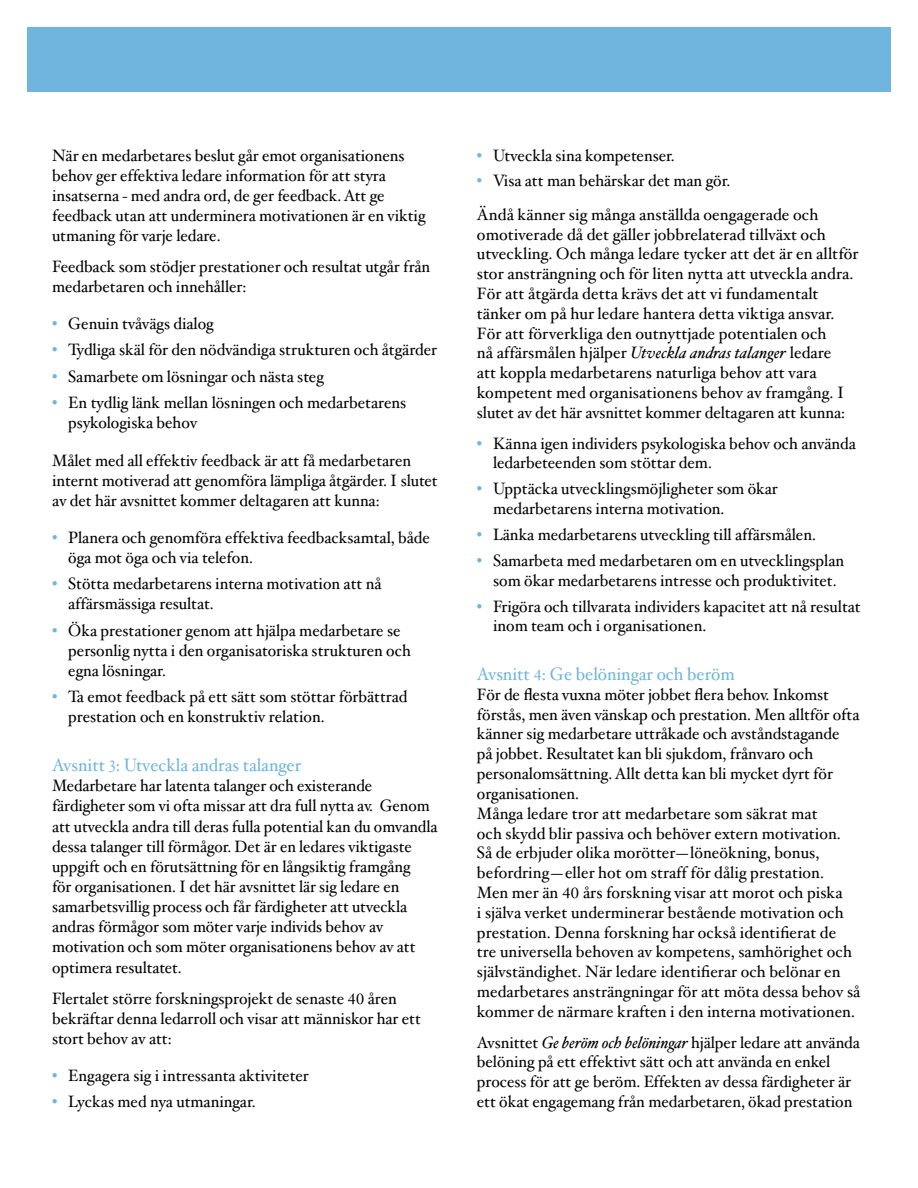
<style>
.page{position:relative;width:918px;height:1188px;background:#fff}
.page>*{position:absolute;margin:0;border:0;box-sizing:border-box;transform-origin:0 0}
.t1{font:18px "Hoefler Txt";color:#70b5de;scale:.96 1}
.t2{font:16.5px/19.8px "Hoefler Txt";color:#000;scale:.96 1}
.t3{font:16.5px/19.8px "Hoefler Txt";color:#000}
.t4{font:16.5px/20.1px "Hoefler Txt";color:#000;scale:.95 1}
.s1{color:#70b5de}
.s2{font-family:"Hoefler Txt Roman Alt";font-size:15px}
.s3{font-style:italic}
</style>
<div class="page">
<div style="left:27px;top:27px;width:864px;height:64px;background:#70b5de"></div>
<p class="t2" style="left:52px;top:145px;width:390px">När en medarbetares beslut går emot organisationens behov ger effektiva ledare information för att styra insatserna - med andra ord, de ger feedback. Att ge feedback utan att underminera motivationen är en viktig utmaning för varje ledare.</p>
<p class="t2" style="left:52px;top:256px;width:395px">Feedback som stödjer prestationer och resultat utgår från medarbetaren och innehåller:</p>
<p class="t2" style="left:52px;top:313px;width:170px"><span class="s1">•</span> Genuin tvåvägs dialog</p>
<p class="t2" style="left:52px;top:340px;width:403px"><span class="s1">•</span> Tydliga skäl för den nödvändiga strukturen och åtgärder</p>
<p class="t2" style="left:52px;top:366px;width:285px"><span class="s1">•</span> Samarbete om lösningar och nästa steg</p>
<p class="t2" style="left:68px;top:392px;width:354px;text-indent:-16px"><span class="s1">•</span> En tydlig länk mellan lösningen och medarbetarens psykologiska behov</p>
<p class="t2" style="left:52px;top:450px;width:403px">Målet med all effektiv feedback är att få medarbetaren internt motiverad att genomföra lämpliga åtgärder. I slutet av det här avsnittet kommer deltagaren att kunna:</p>
<p class="t2" style="left:68px;top:527px;width:378px;text-indent:-16px"><span class="s1">•</span> Planera och genomföra effektiva feedbacksamtal, både öga mot öga och via telefon.</p>
<p class="t2" style="left:68px;top:573px;width:328px;text-indent:-16px"><span class="s1">•</span> Stötta medarbetarens interna motivation att nå affärsmässiga resultat.</p>
<p class="t2" style="left:68px;top:620px;width:358px;text-indent:-16px"><span class="s1">•</span> Öka prestationer genom att hjälpa medarbetare se personlig nytta i den organisatoriska strukturen och egna lösningar.</p>
<p class="t2" style="left:68px;top:686px;width:355px;text-indent:-16px"><span class="s1">•</span> Ta emot feedback på ett sätt som stöttar förbättrad prestation och en konstruktiv relation.</p>
<p class="t1" style="left:52px;top:754px;width:261px">Avsnitt <span class="s2">3</span>: Utveckla andras talanger</p>
<p class="t4" style="left:52px;top:775px;width:407px">Medarbetare har latenta talanger och existerande färdigheter som vi ofta missar att dra full nytta av. Genom att utveckla andra till deras fulla potential kan du omvandla dessa talanger till förmågor. Det är en ledares viktigaste uppgift och en förutsättning för en långsiktig framgång<br>för organisationen. I det här avsnittet lär sig ledare en samarbetsvillig process och får färdigheter att utveckla andras förmågor som möter varje individs behov av motivation och som möter organisationens behov av att optimera resultatet.</p>
<p class="t2" style="left:52px;top:988px;width:386px">Flertalet större forskningsprojekt de senaste <span class="s2">40</span> åren bekräftar denna ledarroll och visar att människor har ett stort behov av att:</p>
<p class="t2" style="left:52px;top:1065px;width:269px"><span class="s1">•</span> Engagera sig i intressanta aktiviteter</p>
<p class="t2" style="left:52px;top:1091px;width:214px"><span class="s1">•</span> Lyckas med nya utmaningar.</p>
<p class="t2" style="left:477px;top:145px;width:208px"><span class="s1">•</span> Utveckla sina kompetenser.</p>
<p class="t2" style="left:477px;top:164px;width:357px;line-height:33.3px"><span class="s1">•</span> Visa att man behärskar det man gör.<br>Ändå känner sig många anställda oengagerade och</p>
<p class="t3" style="left:477px;top:224px;width:383px">omotiverade då det gäller jobbrelaterad tillväxt och utveckling. Och många ledare tycker att det är en alltför stor ansträngning och för liten nytta att utveckla andra.<br>För att åtgärda detta krävs det att vi fundamentalt tänker om på hur ledare hantera detta viktiga ansvar.<br>För att förverkliga den outnyttjade potentialen och<br>nå affärsmålen hjälper <span class="s3">Utveckla andras talanger</span> ledare<br>att koppla medarbetarens naturliga behov att vara kompetent med organisationens behov av framgång. I slutet av det här avsnittet kommer deltagaren att kunna:</p>
<p class="t2" style="left:493px;top:433px;width:379px;text-indent:-16px"><span class="s1">•</span> Känna igen individers psykologiska behov och använda ledarbeteenden som stöttar dem.</p>
<p class="t2" style="left:493px;top:478px;width:298px;text-indent:-16px"><span class="s1">•</span> Upptäcka utvecklingsmöjligheter som ökar medarbetarens interna motivation.</p>
<p class="t2" style="left:477px;top:524px;width:355px"><span class="s1">•</span> Länka medarbetarens utveckling till affärsmålen.</p>
<p class="t2" style="left:477px;top:550px;width:384px;text-align:center"><span class="s1">•</span> Samarbeta med medarbetaren om en utvecklingsplan som ökar medarbetarens intresse och produktivitet.</p>
<p class="t2" style="left:493px;top:596px;width:384px;text-indent:-16px"><span class="s1">•</span> Frigöra och tillvarata individers kapacitet att nå resultat inom team och i organisationen.</p>
<p class="t1" style="left:477px;top:663px;width:270px">Avsnitt <span class="s2">4</span>: Ge belöningar och beröm</p>
<p class="t2" style="left:477px;top:684px;width:401px">För de flesta vuxna möter jobbet flera behov. Inkomst förstås, men även vänskap och prestation. Men alltför ofta känner sig medarbetare uttråkade och avståndstagande<br>på jobbet. Resultatet kan bli sjukdom, frånvaro och personalomsättning. Allt detta kan bli mycket dyrt för organisationen.<br>Många ledare tror att medarbetare som säkrat mat<br>och skydd blir passiva och behöver extern motivation.<br>Så de erbjuder olika morötter—löneökning, bonus, befordring—eller hot om straff för dålig prestation.<br>Men mer än <span class="s2">40</span> års forskning visar att morot och piska<br>i själva verket underminerar bestående motivation och prestation. Denna forskning har också identifierat de<br>tre universella behoven av kompetens, samhörighet och självständighet. När ledare identifierar och belönar en medarbetares ansträngningar för att möta dessa behov så kommer de närmare kraften i den interna motivationen.</p>
<p class="t2" style="left:477px;top:1032px;width:400px">Avsnittet <span class="s3">Ge beröm och belöningar</span> hjälper ledare att använda belöning på ett effektivt sätt och att använda en enkel process för att ge beröm. Effekten av dessa färdigheter är ett ökat engagemang från medarbetaren, ökad prestation</p>
</div>
